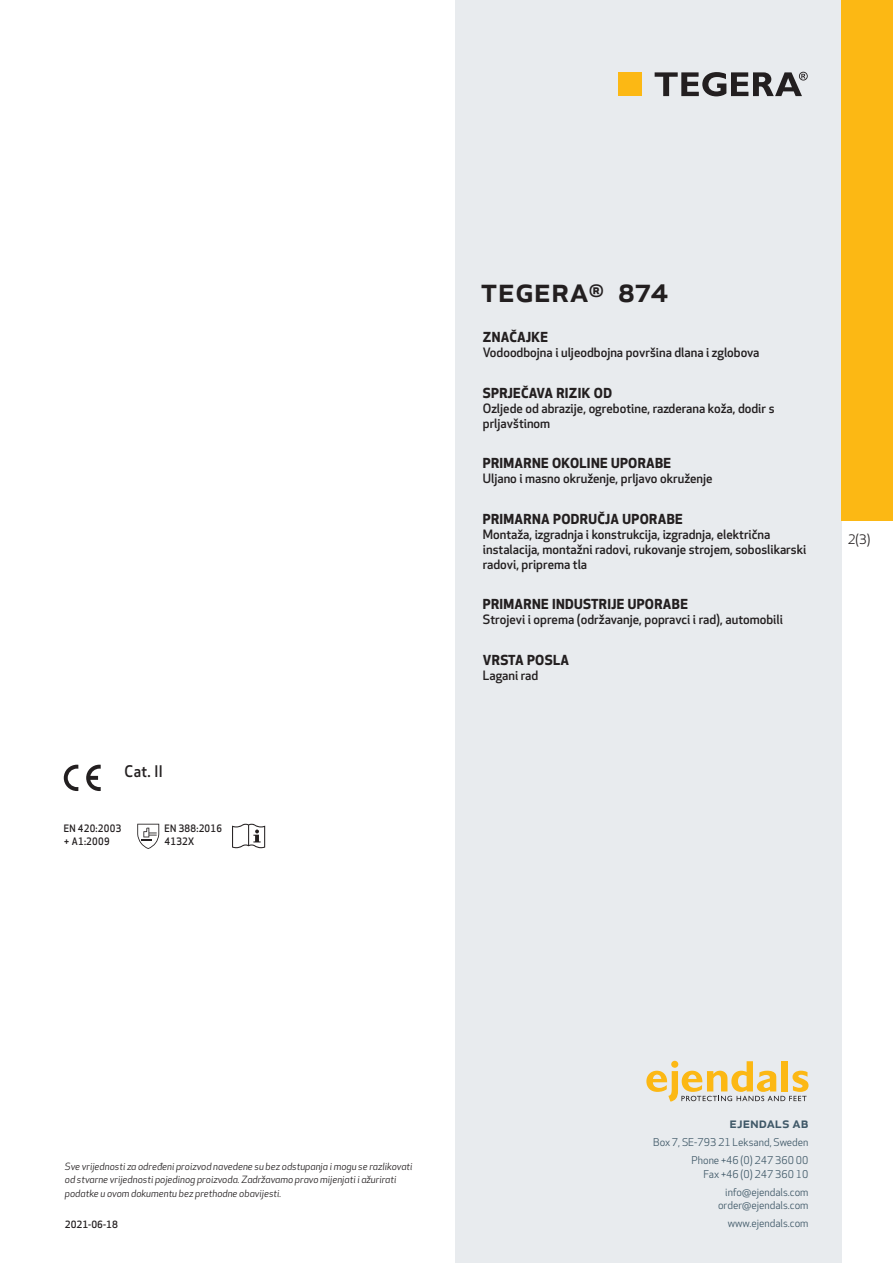
<style>
.page{position:relative;width:893px;height:1263px;background:#fff}
.page>*{position:absolute;margin:0;border:0;box-sizing:border-box;transform-origin:0 0}
.prodname{font:500 34.5px "Apex New";color:#231f20}
.t1{font:500 15.6px "Apex New";color:#231f20;scale:.95 1}
.t2{font:500 15px "Apex New";color:#405968}
.Funktion_body{font:700 13.5px "Apex New";letter-spacing:.025em;color:#231f20}
.t3{font:12.75px "Apex New";color:#231f20}
.Funktion_body-2{font:500 12.6px/15px "Apex New";color:#231f20}
.t4{font:10.5px/18px "Apex New";color:#405968;text-align:right}
.PictogramText{font:500 10.05px/13.5px "Apex New";letter-spacing:.025em;color:#231f20;scale:.95 1}
.t5{font:italic 9.75px/13.5px "Apex New";color:#231f20}
.t6{font:500 9.75px "Apex New";color:#231f20}
</style>
<div class="page">
<div style="left:455px;top:0;width:387px;height:1263px;background:#e8ebee"></div>
<svg style="left:646px;top:1061px;width:162px;height:40px"></svg>
<div style="left:842px;top:0;width:51px;height:520px;background:#fcb814"></div>
<div style="left:618px;top:72px;width:24px;height:24px;background:#fcb814"></div>
<svg style="left:655px;top:72px;width:153px;height:24px"></svg>
<svg style="left:86px;top:765px;width:15px;height:26px"></svg>
<svg style="left:64px;top:765px;width:14px;height:26px"></svg>
<svg style="left:137px;top:824px;width:22px;height:25px"></svg>
<svg style="left:232px;top:824px;width:33px;height:24px"></svg>
<p class="t1" style="left:125px;top:761px;width:42px">Cat. II</p>
<p class="PictogramText" style="left:64px;top:821px;width:62px">EN 420:2003 + A1:2009</p>
<p class="PictogramText" style="left:165px;top:821px;width:62px">EN 388:2016</p>
<p class="PictogramText" style="left:165px;top:834px;width:33px">4132X</p>
<p class="prodname" style="left:480px;top:266px;width:190px">TEGERA<sup>®</sup> 874</p>
<p class="Funktion_body" style="left:483px;top:327px;width:67px">ZNAČAJKE</p>
<p class="Funktion_body-2" style="left:483px;top:345px;width:278px">Vodoodbojna i uljeodbojna površina dlana i zglobova</p>
<p class="Funktion_body" style="left:483px;top:383px;width:131px">SPRJEČAVA RIZIK OD</p>
<p class="Funktion_body-2" style="left:483px;top:400px;width:293px">Ozljede od abrazije, ogrebotine, razderana koža, dodir s prljavštinom</p>
<p class="Funktion_body" style="left:483px;top:453px;width:190px">PRIMARNE OKOLINE UPORABE</p>
<p class="Funktion_body-2" style="left:483px;top:471px;width:231px">Uljano i masno okruženje, prljavo okruženje</p>
<p class="Funktion_body" style="left:483px;top:509px;width:201px">PRIMARNA PODRUČJA UPORABE</p>
<p class="Funktion_body-2" style="left:483px;top:526px;width:325px">Montaža, izgradnja i konstrukcija, izgradnja, električna instalacija, montažni radovi, rukovanje strojem, soboslikarski radovi, priprema tla</p>
<p class="Funktion_body" style="left:483px;top:595px;width:207px">PRIMARNE INDUSTRIJE UPORABE</p>
<p class="Funktion_body-2" style="left:483px;top:612px;width:302px">Strojevi i oprema (održavanje, popravci i rad), automobili</p>
<p class="Funktion_body" style="left:483px;top:650px;width:88px">VRSTA POSLA</p>
<p class="Funktion_body-2" style="left:483px;top:668px;width:57px">Lagani rad</p>
<p class="t3" style="left:848px;top:531px;width:24px">2(3)</p>
<p class="t5" style="left:65px;top:1159px;width:349px">Sve vrijednosti za određeni proizvod navedene su bez odstupanja i mogu se razlikovati od stvarne vrijednosti pojedinog proizvoda. Zadržavamo pravo mijenjati i ažurirati podatke u ovom dokumentu bez prethodne obavijesti.</p>
<p class="t6" style="left:65px;top:1218px;width:54px">2021-06-18</p>
<p class="t2" style="left:729px;top:1113px;width:80px">ejendals ab</p>
<p class="t4" style="left:653px;top:1133px;width:157px">Box 7, SE-793 21 Leksand, Sweden<br>Phone +46 (0) 247 360 00</p>
<p class="t4" style="left:703px;top:1165px;width:107px">Fax +46 (0) 247 360 10 info@ejendals.com</p>
<p class="t4" style="left:718px;top:1196px;width:92px">order@ejendals.com</p>
<p class="t4" style="left:728px;top:1215px;width:82px">www.ejendals.com</p>
</div>
